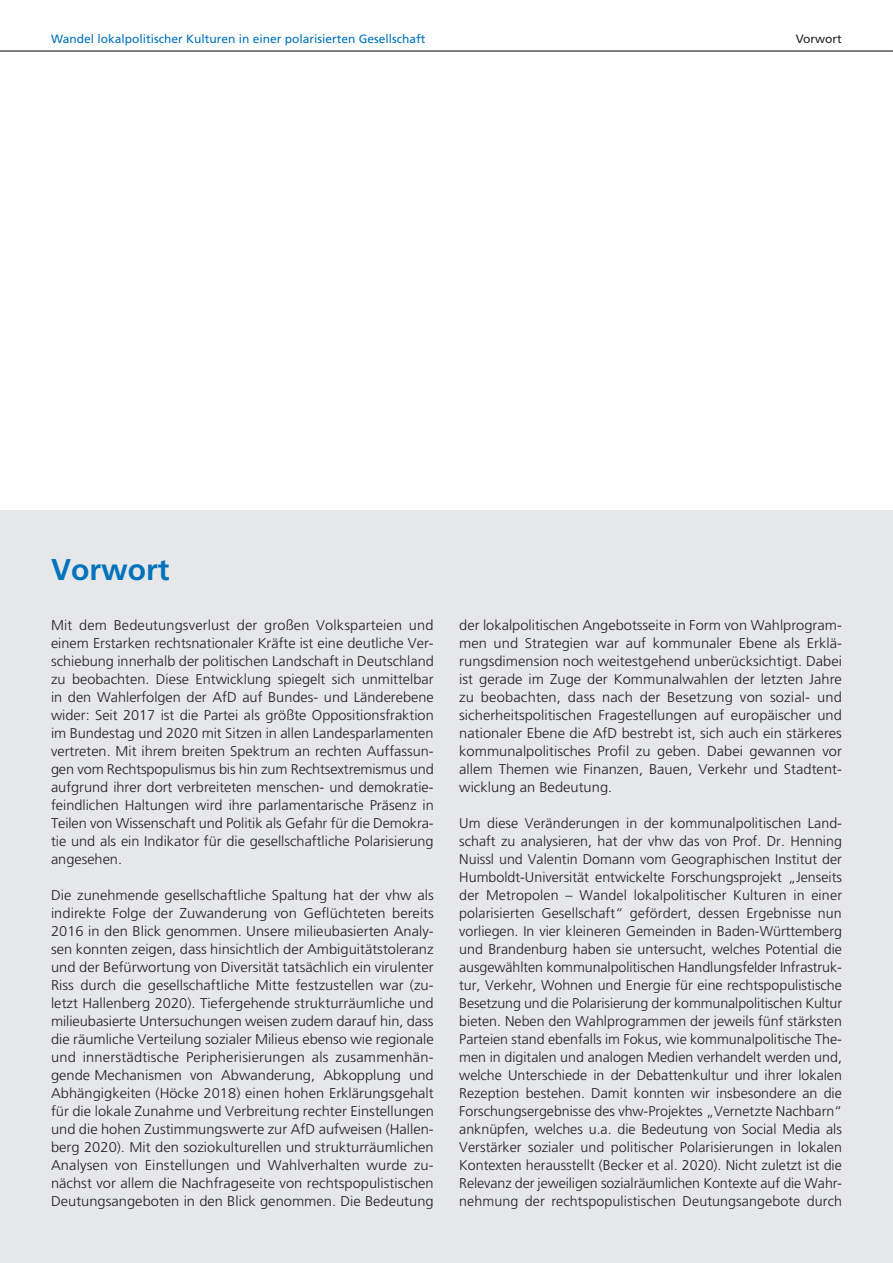
<style>
.page{position:relative;width:893px;height:1263px;background:#fff}
.page>*{position:absolute;margin:0;border:0;box-sizing:border-box;transform-origin:0 0}
.Ü1{font:700 30px "Frutiger LT Std";color:#0072bc}
.Fließtext{font:300 14.1px/18px "Frutiger LT Std";color:#231f20;text-align:justify}
.Fließtext-2{font:300 14.1px/18px "Frutiger LT Std";color:#231f20;text-align:justify;scale:1.04 1}
.t1{font:12px "Frutiger LT Std";color:#0072bc}
.t2{font:12px "Frutiger LT Std";color:#231f20}
</style>
<div class="page">
<hr style="left:0;top:50px;width:893px;height:2px;background:#231f20">
<div style="left:0;top:510px;width:893px;height:753px;background:#e6e7e9"></div>
<p class="t1" style="left:51px;top:32px;width:376px">Wandel lokalpolitischer Kulturen in einer polarisierten Gesellschaft</p>
<p class="t2" style="left:796px;top:32px;width:48px">Vorwort</p>
<p class="Ü1" style="left:51px;top:551px;width:120px">Vorwort</p>
<p class="Fließtext" style="left:51px;top:616px;width:384px">Mit dem Bedeutungsverlust der großen Volksparteien und einem Erstarken rechtsnationaler Kräfte ist eine deutliche Ver&shy;schiebung innerhalb der politischen Landschaft in Deutschland zu beobachten. Diese Entwicklung spiegelt sich unmittelbar in den Wahlerfolgen der AfD auf Bundes- und Länderebene wider: Seit 2017 ist die Partei als größte Oppositionsfraktion im Bundestag und 2020 mit Sitzen in allen Landesparlamenten vertreten. Mit ihrem breiten Spektrum an rechten Auffassun&shy;gen vom Rechtspopulismus bis hin zum Rechtsextremismus und aufgrund ihrer dort verbreiteten menschen- und demokratie&shy;feindlichen Haltungen wird ihre parlamentarische Präsenz in Teilen von Wissenschaft und Politik als Gefahr für die Demokra&shy;tie und als ein Indikator für die gesellschaftliche Polarisierung angesehen.</p>
<p class="Fließtext-2" style="left:51px;top:886px;width:370px">Die zunehmende gesellschaftliche Spaltung hat der vhw als indirekte Folge der Zuwanderung von Geflüchteten bereits 2016 in den Blick genommen. Unsere milieubasierten Analy&shy;sen konnten zeigen, dass hinsichtlich der Ambiguitätstoleranz und der Befürwortung von Diversität tatsächlich ein virulenter Riss durch die gesellschaftliche Mitte festzustellen war (zu&shy;letzt Hallenberg 2020). Tiefergehende strukturräumliche und milieubasierte Untersuchungen weisen zudem darauf hin, dass die räumliche Verteilung sozialer Milieus ebenso wie regionale und innerstädtische Peripherisierungen als zusammenhän&shy;gende Mechanismen von Abwanderung, Abkopplung und Abhängigkeiten (Höcke 2018) einen hohen Erklärungsgehalt für die lokale Zunahme und Verbreitung rechter Einstellungen und die hohen Zustimmungswerte zur AfD aufweisen (Hallen&shy;berg 2020). Mit den soziokulturellen und strukturräumlichen Analysen von Einstellungen und Wahlverhalten wurde zu&shy;nächst vor allem die Nachfrageseite von rechtspopulistischen Deutungsangeboten in den Blick genommen. Die Bedeutung</p>
<p class="Fließtext-2" style="left:459px;top:616px;width:369px">der lokalpolitischen Angebotsseite in Form von Wahlprogram&shy;men und Strategien war auf kommunaler Ebene als Erklä&shy;rungsdimension noch weitestgehend unberücksichtigt. Dabei ist gerade im Zuge der Kommunalwahlen der letzten Jahre zu beobachten, dass nach der Besetzung von sozial- und sicherheitspolitischen Fragestellungen auf europäischer und nationaler Ebene die AfD bestrebt ist, sich auch ein stärkeres kommunalpolitisches Profil zu geben. Dabei gewannen vor allem Themen wie Finanzen, Bauen, Verkehr und Stadtent&shy;wicklung an Bedeutung.</p>
<p class="Fließtext" style="left:459px;top:814px;width:384px">Um diese Veränderungen in der kommunalpolitischen Land&shy;schaft zu analysieren, hat der vhw das von Prof. Dr. Henning Nuissl und Valentin Domann vom Geographischen Institut der Humboldt-Universität entwickelte Forschungsprojekt „Jenseits der Metropolen – Wandel lokalpolitischer Kulturen in einer polarisierten Gesellschaft“ gefördert, dessen Ergebnisse nun vorliegen. In vier kleineren Gemeinden in Baden-Württemberg und Brandenburg haben sie untersucht, welches Potential die ausgewählten kommunalpolitischen Handlungsfelder Infrastruk&shy;tur, Verkehr, Wohnen und Energie für eine rechtspopulistische Besetzung und die Polarisierung der kommunalpolitischen Kultur bieten. Neben den Wahlprogrammen der jeweils fünf stärksten Parteien stand ebenfalls im Fokus, wie kommunalpolitische The&shy;men in digitalen und analogen Medien verhandelt werden und, welche Unterschiede in der Debattenkultur und ihrer lokalen Rezeption bestehen. Damit konnten wir insbesondere an die Forschungsergebnisse des vhw-Projektes „Vernetzte Nachbarn“ anknüpfen, welches u.a. die Bedeutung von Social Media als Verstärker sozialer und politischer Polarisierungen in lokalen Kontexten herausstellt (Becker et al. 2020). Nicht zuletzt ist die Relevanz der jeweiligen sozialräumlichen Kontexte auf die Wahr&shy;nehmung der rechtspopulistischen Deutungsangebote durch</p>
</div>
